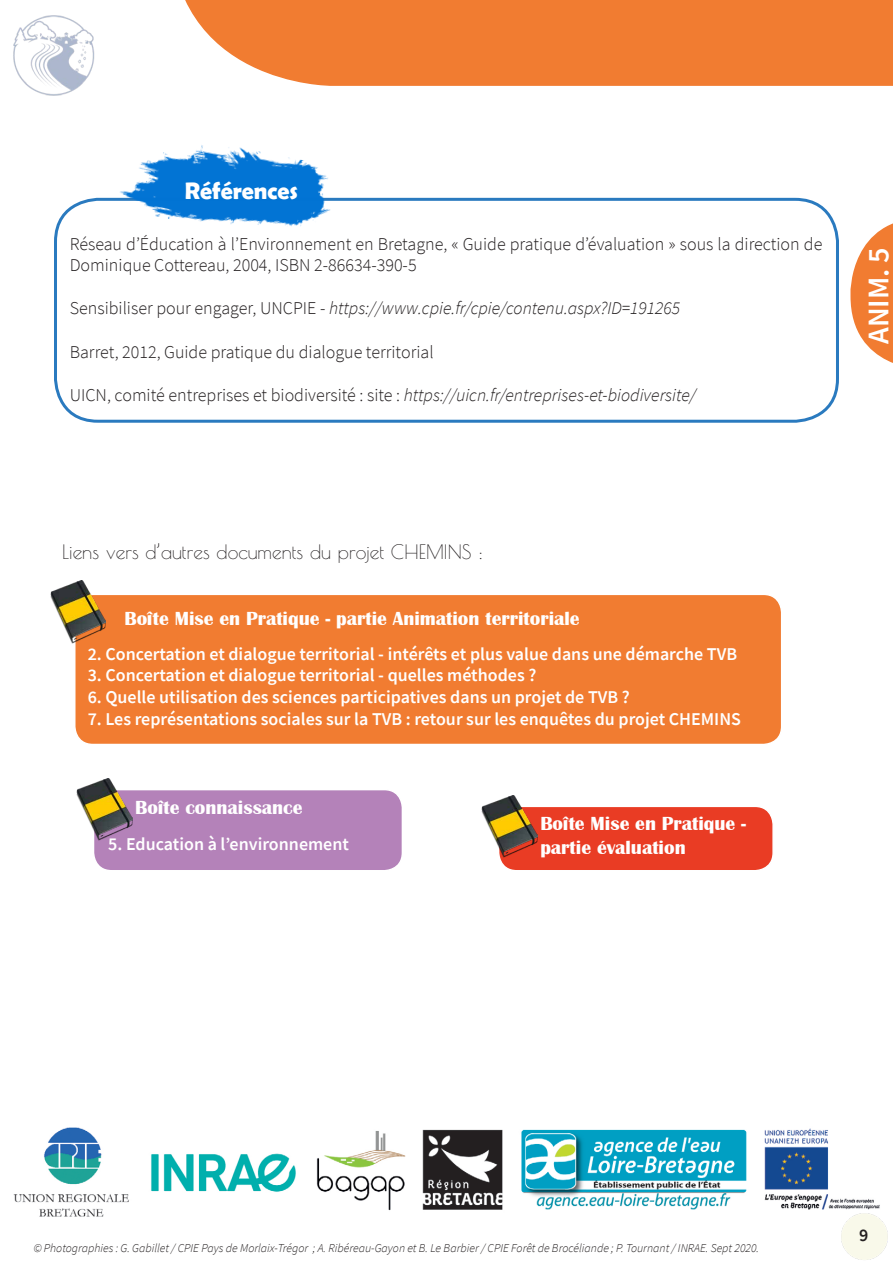
<style>
.page{position:relative;width:893px;height:1263px;background:#fff}
.page>*{position:absolute;margin:0;border:0;box-sizing:border-box;transform-origin:0 0}
.t1{font:600 30px "Source Sans Pro";color:#fff}
.t2{font:700 24px "Berlin Sans FB Demi";color:#fff}
.t3{font:700 19.5px "Britannic";color:#fff}
.t4{font:19.5px "Poiret One";color:#231f20}
.t5{font:600 18px "Source Sans Pro";color:#fff}
.t6{font:300 18px/21.6px "Source Sans Pro";color:#231f20}
.t7{font:italic 300 18px "Source Sans Pro";color:#231f20}
.t8{font:600 18px "Source Sans Pro";color:#231f20}
.t9{font:italic 300 12px "Source Sans Pro";color:#231f20}
.s1{font-style:normal}
</style>
<div class="page">
<img style="left:13px;top:1127px;width:867px;height:90px">
<div style="left:54px;top:198px;width:785px;height:225px;border:3px solid #2a7abf;border-radius:43px"></div>
<img style="left:116px;top:145px;width:223px;height:82px">
<img style="left:840px;top:1212px;width:48px;height:48px">
<img style="left:13px;top:15px;width:82px;height:81px">
<div style="left:75px;top:594px;width:707px;height:150px;background:#f17c31;border-radius:18px"></div>
<div style="left:74px;top:594px;width:708px;height:151px;border:2px solid #fff;border-radius:18px"></div>
<img style="left:50px;top:581px;width:55px;height:62px">
<div style="left:94px;top:789px;width:308px;height:82px;background:#b482b9;border-radius:18px"></div>
<div style="left:93px;top:789px;width:310px;height:82px;border:2px solid #fff;border-radius:18px"></div>
<img style="left:77px;top:778px;width:55px;height:63px">
<svg style="left:185px;top:0;width:708px;height:86px;background:#f1843d"></svg>
<svg style="left:850px;top:223px;width:43px;height:140px"></svg>
<div style="left:499px;top:806px;width:274px;height:65px;background:#e93c24;border-radius:18px"></div>
<div style="left:498px;top:805px;width:276px;height:66px;border:2px solid #fff;border-radius:18px"></div>
<img style="left:482px;top:795px;width:55px;height:63px">
<p class="t2" style="left:185px;top:176px;width:115px">Références</p>
<p class="t6" style="left:70px;top:233px;width:754px">Réseau d’Éducation à l’Environnement en Bretagne, « Guide pratique d’évaluation » sous la direction de<br>Dominique Cottereau, 2004, ISBN 2-86634-390-5</p>
<p class="t7" style="left:70px;top:297px;width:612px"><span class="s1">Sensibiliser pour engager, UNCPIE -</span> https://www.cpie.fr/cpie/contenu.aspx?ID=191265</p>
<p class="t6" style="left:70px;top:341px;width:365px">Barret, 2012, Guide pratique du dialogue territorial</p>
<p class="t7" style="left:70px;top:384px;width:628px"><span class="s1">UICN, comité entreprises et biodiversité : site :</span> https://uicn.fr/entreprises-et-biodiversite/</p>
<p class="t1" style="left:859px;top:344px;width:98px;rotate:-90deg">ANIM. 5</p>
<p class="t4" style="left:62px;top:540px;width:422px">Liens vers d’autres documents du projet CHEMINS :</p>
<p class="t3" style="left:125px;top:608px;width:457px">Boîte Mise en Pratique - partie Animation territoriale</p>
<p class="t5" style="left:88px;top:642px;width:651px">2. Concertation et dialogue territorial - intérêts et plus value dans une démarche TVB</p>
<p class="t5" style="left:88px;top:664px;width:450px">3. Concertation et dialogue territorial - quelles méthodes ?</p>
<p class="t5" style="left:88px;top:685px;width:544px">6. Quelle utilisation des sciences participatives dans un projet de TVB ?</p>
<p class="t5" style="left:88px;top:707px;width:655px">7. Les représentations sociales sur la TVB : retour sur les enquêtes du projet CHEMINS</p>
<p class="t3" style="left:135px;top:796px;width:169px">Boîte connaissance</p>
<p class="t5" style="left:108px;top:832px;width:242px">5. Education à l’environnement</p>
<p class="t3" style="left:540px;top:813px;width:207px">Boîte Mise en Pratique -</p>
<p class="t3" style="left:540px;top:836px;width:147px">partie évaluation</p>
<p class="t9" style="left:34px;top:1241px;width:727px">© Photographies : G. Gabillet / CPIE Pays de Morlaix-Trégor ; A. Ribéreau-Gayon et B. Le Barbier / CPIE Forêt de Brocéliande ; P. Tournant / INRAE. Sept 2020.</p>
<p class="t8" style="left:859px;top:1223px;width:11px">9</p>
</div>
